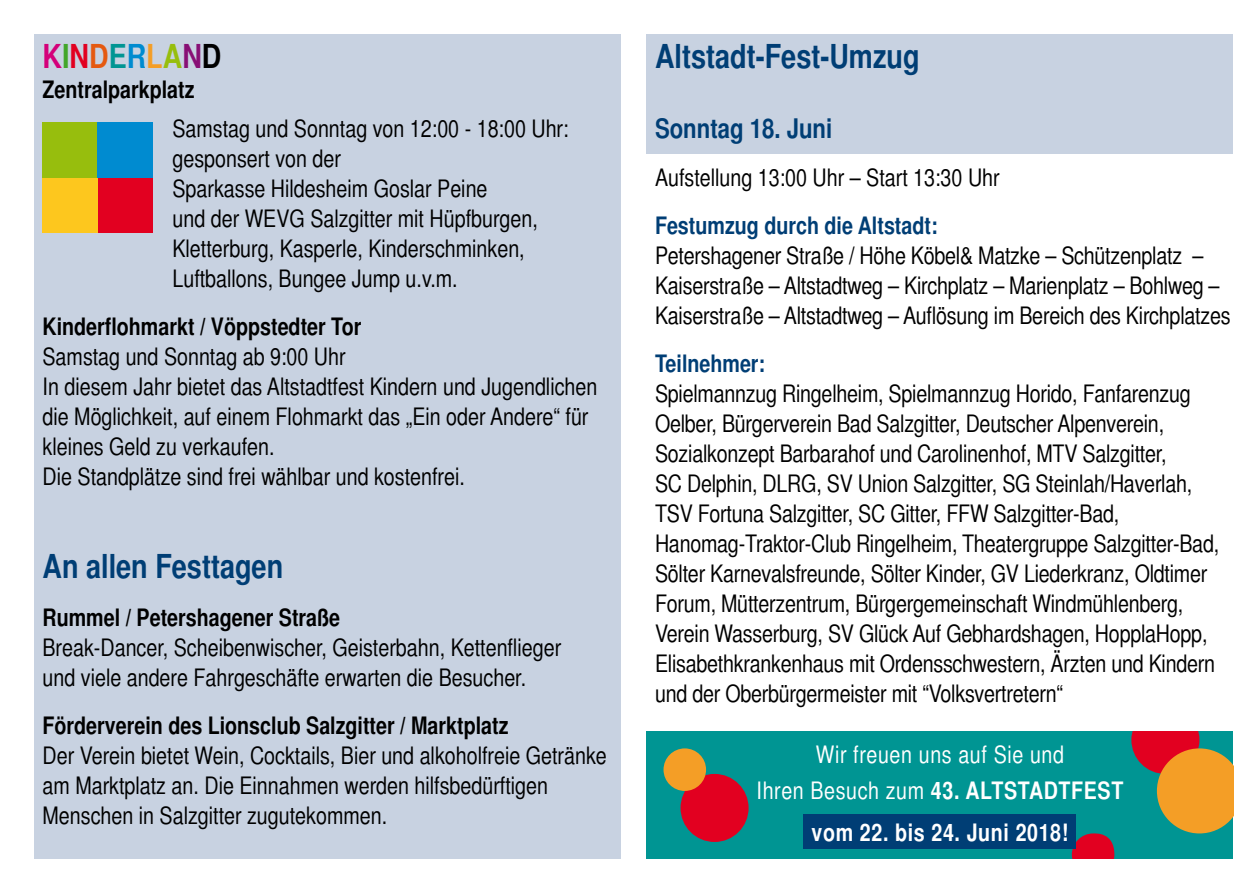
<style>
.page{position:relative;width:1259px;height:893px;background:#fff}
.page>*{position:absolute;margin:0;border:0;box-sizing:border-box;transform-origin:0 0}
.t1{font:700 33px "Sans Cond";color:#003e75}
.t2{font:700 33px "Sans Cond";color:#d4007a}
.t3{font:700 27px "Sans Cond";color:#003e75}
.t4{font:24px/30px "Sans Cond";letter-spacing:-.01em;color:#000}
.t5{font:700 24px "Sans Cond";color:#000}
.t6{font:24px/36px "Sans Cond";letter-spacing:.025em;color:#fff;text-align:center}
.t7{font:700 24px "Sans Cond";color:#003e75}
.t8{font:700 24px "Sans Cond";letter-spacing:.025em;color:#fff}
.s1{color:#42a62a}
.s2{color:#e20020}
.s3{color:#e55910}
.s4{color:#009593}
.s5{color:#008bd0}
.s6{color:#f49e26}
.s7{color:#97be0d}
.s8{color:#880f75}
.s9{color:#000}
.s10{font-weight:700}
</style>
<div class="page">
<div style="left:646px;top:34px;width:587px;height:119px;background:#c8d2e1"></div>
<div style="left:34px;top:34px;width:587px;height:825px;background:#c8d2e1"></div>
<div style="left:98px;top:178px;width:55px;height:55px;background:#e20020"></div>
<div style="left:43px;top:178px;width:55px;height:55px;background:#fdc71e"></div>
<div style="left:43px;top:122px;width:55px;height:56px;background:#97be0d"></div>
<div style="left:98px;top:122px;width:55px;height:56px;background:#008bd0"></div>
<div style="left:646px;top:731px;width:587px;height:128px;background:#009593"></div>
<div style="left:680px;top:774px;width:68px;height:68px;background:#e20020;border-radius:50%"></div>
<svg style="left:1131px;top:731px;width:102px;height:102px"></svg>
<svg style="left:1071px;top:833px;width:43px;height:26px"></svg>
<div style="left:804px;top:814px;width:272px;height:34px;background:#003e75"></div>
<div style="left:663px;top:748px;width:43px;height:43px;background:#f49e26;border-radius:50%"></div>
<h1 class="t2" style="left:43px;top:36px;width:180px">K<span class="s1">I</span><span class="s2">N</span><span class="s3">D</span><span class="s4">E</span><span class="s5">R</span><span class="s6">L</span><span class="s7">A</span><span class="s8">N</span><span class="s9">D</span></h1>
<p class="t5" style="left:43px;top:75px;width:154px">Zentralparkplatz</p>
<p class="t4" style="left:172px;top:114px;width:398px">Samstag und Sonntag von 12:00 - 18:00 Uhr: gesponsert von der<br>Sparkasse Hildesheim Goslar Peine<br>und der WEVG Salzgitter mit Hüpfburgen, Kletterburg, Kasperle, Kinderschminken, Luftballons, Bungee Jump u.v.m.</p>
<p class="t5" style="left:43px;top:312px;width:320px">Kinderflohmarkt / Vöppstedter Tor</p>
<p class="t4" style="left:43px;top:342px;width:556px">Samstag und Sonntag ab 9:00 Uhr<br>In diesem Jahr bietet das Altstadtfest Kindern und Jugendlichen die Möglichkeit, auf einem Flohmarkt das „Ein oder Andere“ für kleines Geld zu verkaufen.<br>Die Standplätze sind frei wählbar und kostenfrei.</p>
<h1 class="t1" style="left:655px;top:36px;width:266px">Altstadt-Fest-Umzug</h1>
<p class="t3" style="left:655px;top:112px;width:179px">Sonntag 18. Juni</p>
<p class="t4" style="left:655px;top:163px;width:346px">Aufstellung 13:00 Uhr – Start 13:30 Uhr</p>
<p class="t7" style="left:655px;top:211px;width:284px">Festumzug durch die Altstadt:</p>
<p class="t4" style="left:655px;top:241px;width:577px">Petershagener Straße / Höhe Köbel&amp; Matzke – Schützenplatz –<br>Kaiserstraße – Altstadtweg – Kirchplatz – Marienplatz – Bohlweg –<br>Kaiserstraße – Altstadtweg – Auflösung im Bereich des Kirchplatzes</p>
<p class="t7" style="left:655px;top:349px;width:112px">Teilnehmer:</p>
<p class="t4" style="left:655px;top:379px;width:565px">Spielmannzug Ringelheim, Spielmannzug Horido, Fanfarenzug Oelber, Bürgerverein Bad Salzgitter, Deutscher Alpenverein, Sozialkonzept Barbarahof und Carolinenhof, MTV Salzgitter,<br>SC Delphin, DLRG, SV Union Salzgitter, SG Steinlah/Haverlah, TSV Fortuna Salzgitter, SC Gitter, FFW Salzgitter-Bad, Hanomag-Traktor-Club Ringelheim, Theatergruppe Salzgitter-Bad, Sölter Karnevalsfreunde, Sölter Kinder, GV Liederkranz, Oldtimer Forum, Mütterzentrum, Bürgergemeinschaft Windmühlenberg, Verein Wasserburg, SV Glück Auf Gebhardshagen, HopplaHopp, Elisabethkrankenhaus mit Ordensschwestern, Ärzten und Kindern und der Oberbürgermeister mit “Volksvertretern“</p>
<h1 class="t1" style="left:43px;top:546px;width:242px">An allen Festtagen</h1>
<p class="t5" style="left:43px;top:603px;width:299px">Rummel / Petershagener Straße</p>
<p class="t4" style="left:43px;top:633px;width:520px">Break-Dancer, Scheibenwischer, Geisterbahn, Kettenflieger und viele andere Fahrgeschäfte erwarten die Besucher.</p>
<p class="t5" style="left:43px;top:711px;width:467px">Förderverein des Lionsclub Salzgitter / Marktplatz</p>
<p class="t4" style="left:43px;top:741px;width:566px">Der Verein bietet Wein, Cocktails, Bier und alkoholfreie Getränke am Marktplatz an. Die Einnahmen werden hilfsbedürftigen<br>Menschen in Salzgitter zugutekommen.</p>
<p class="t6" style="left:756px;top:736px;width:368px">Wir freuen uns auf Sie und<br>Ihren Besuch zum <span class="s10">43. ALTSTADTFEST</span></p>
<p class="t8" style="left:811px;top:818px;width:258px">vom 22. bis 24. Juni 2018!</p>
</div>
